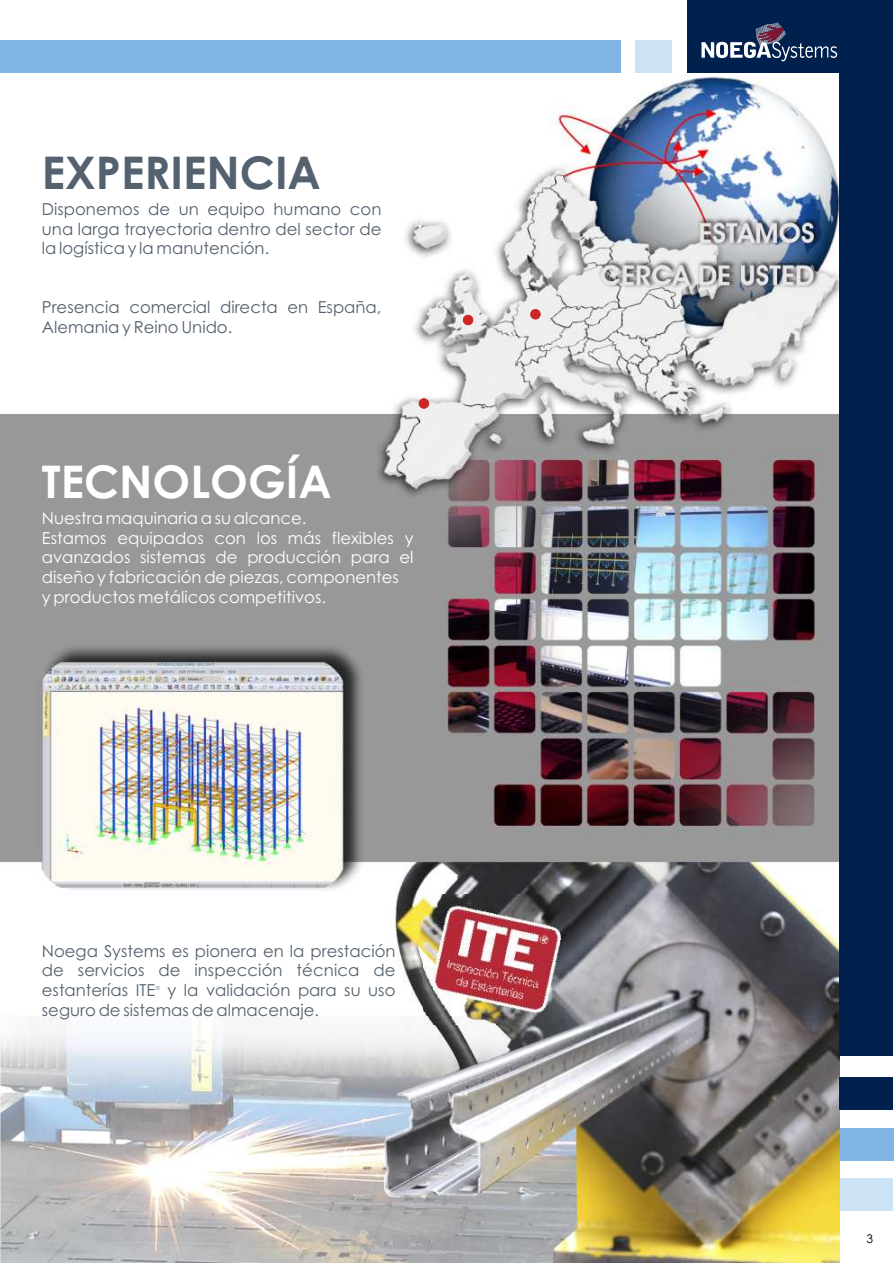
<style>
.page{position:relative;width:894px;height:1263px;background:#fff}
.page>*{position:absolute;margin:0;border:0;box-sizing:border-box;transform-origin:0 0}
.t1{font:700 45px "Century Gothic";color:#54616e}
.t2{font:700 45px "Century Gothic";color:#fff}
.t3{font:16.5px/19.6px "Century Gothic";color:#54616e;text-align:justify}
.t4{font:16.5px/19.6px "Century Gothic";color:#fff}
.t5{font:12px "Century Gothic";color:#000}
</style>
<div class="page">
<div style="left:687px;top:0;width:206px;height:73px;background:#00214d"></div>
<img style="left:0;top:75px;width:840px;height:1188px">
<img style="left:424px;top:895px;width:145px;height:130px">
<div style="left:419px;top:399px;width:10px;height:9px;background:#cc2626;border:1px solid #cc2626;border-radius:50%"></div>
<div style="left:463px;top:315px;width:10px;height:10px;background:#cc2626;border:1px solid #cc2626;border-radius:50%"></div>
<div style="left:531px;top:310px;width:9px;height:9px;background:#cc2626;border:1px solid #cc2626;border-radius:50%"></div>
<svg style="left:702px;top:23px;width:135px;height:38px"></svg>
<div style="left:636px;top:40px;width:36px;height:33px;background:#cce3f5"></div>
<div style="left:0;top:40px;width:621px;height:33px;background:#80b5e3"></div>
<div style="left:840px;top:0;width:53px;height:1056px;background:#00214d"></div>
<div style="left:840px;top:1128px;width:53px;height:32px;background:#80b5e3"></div>
<div style="left:840px;top:1179px;width:53px;height:32px;background:#cce3f5"></div>
<div style="left:840px;top:1077px;width:53px;height:33px;background:#00214d"></div>
<svg style="left:156px;top:986px;width:4px;height:4px"></svg>
<h1 class="t1" style="left:42px;top:155px;width:280px">EXPERIENCIA</h1>
<p class="t3" style="left:42px;top:201px;width:341px">Disponemos de un equipo humano con una larga trayectoria dentro del sector de la logística y la manutención.</p>
<p class="t3" style="left:42px;top:299px;width:341px">Presencia comercial directa en España,<br>Alemania y Reino Unido.</p>
<h1 class="t2" style="left:42px;top:464px;width:291px">TECNOLOGÍA</h1>
<p class="t4" style="left:42px;top:510px;width:373px">Nuestra maquinaria a su alcance.<br>Estamos equipados con los más flexibles y avanzados sistemas de producción para el diseño y fabricación de piezas, componentes<br>y productos metálicos competitivos.</p>
<p class="t3" style="left:42px;top:942px;width:355px">Noega Systems es pionera en la prestación de servicios de inspección técnica de estanterías ITE y la validación para su uso seguro de sistemas de almacenaje.</p>
<p class="t5" style="left:866px;top:1234px;width:8px">3</p>
</div>
